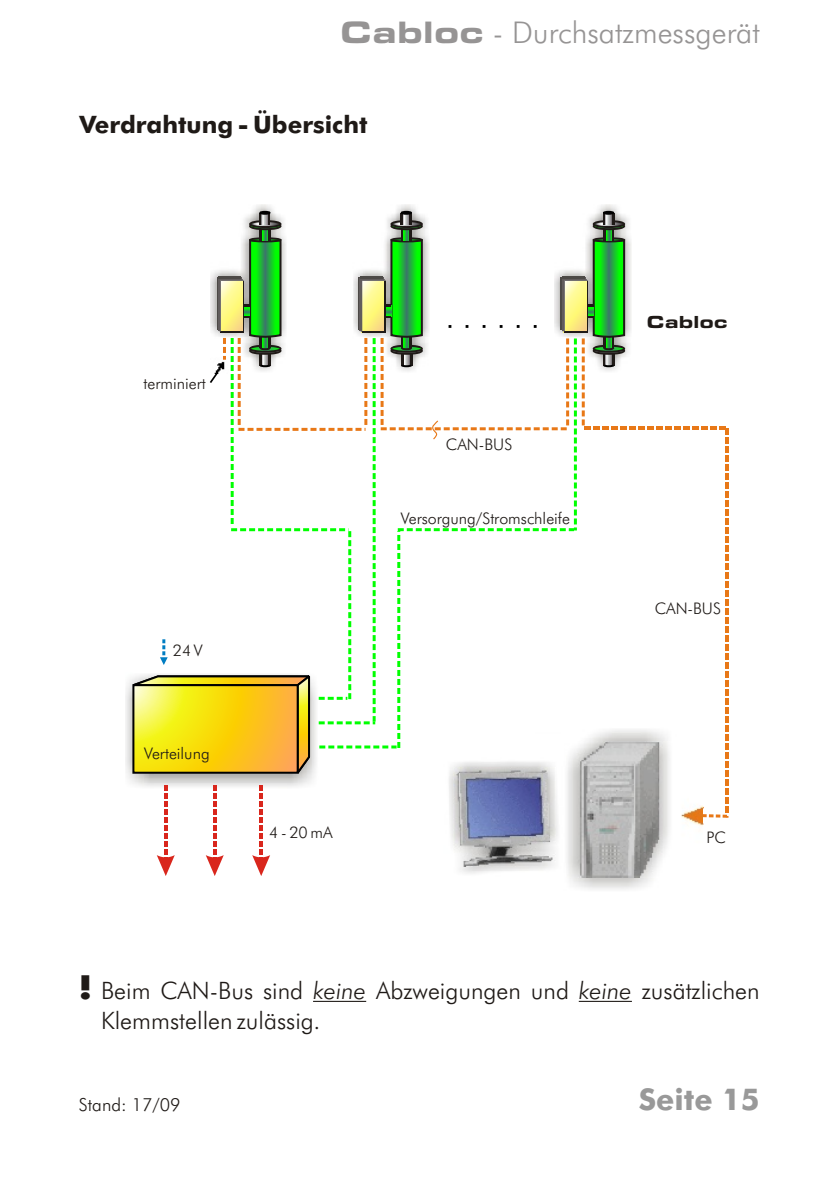
<style>
.page{position:relative;width:840px;height:1192px;background:#fff}
.page>*{position:absolute;margin:0;border:0;box-sizing:border-box;transform-origin:0 0}
.t1{font:30px "Futura Lt BT";color:#969494}
.t2{font:700 30px "Futura Md BT";color:#999}
.t3{font:24px/30.6px "Futura Lt BT";color:#1f1a17}
.t4{font:700 24px "Futura Md BT";color:#1f1a17}
.t5{font:18px "Futura Lt BT";color:#1f1a17}
.t6{font:700 18px "JS Eurostile";color:#1f1a17}
.t7{font:16px "Futura Lt BT";color:#1f1a17}
.s1{font-family:"JS Eurostile";font-weight:700;font-size:32px}
.s2{font-family:"Futura X Blk BT";font-size:32px}
.s3{font-style:italic}
</style>
<div class="page">
<hr style="left:313px;top:1001px;width:53px;height:1px;background:#1f1a17">
<hr style="left:579px;top:1001px;width:53px;height:1px;background:#1f1a17">
<img style="left:597px;top:204px;width:22px;height:9px">
<svg style="left:603px;top:211px;width:11px;height:4px"></svg>
<img style="left:396px;top:204px;width:21px;height:9px">
<svg style="left:401px;top:211px;width:11px;height:4px"></svg>
<img style="left:253px;top:204px;width:21px;height:9px">
<svg style="left:259px;top:211px;width:11px;height:4px"></svg>
<img style="left:125px;top:679px;width:6px;height:102px">
<svg style="left:131px;top:213px;width:597px;height:663px"></svg>
<img style="left:535px;top:728px;width:167px;height:161px">
<img style="left:549px;top:742px;width:140px;height:136px">
<div style="left:533px;top:733px;width:32px;height:129px;background:#fff"></div>
<img style="left:443px;top:758px;width:122px;height:119px">
<img style="left:453px;top:767px;width:103px;height:100px">
<p class="t1" style="left:340px;top:20px;width:421px"><span class="s1">Cabloc</span> - Durchsatzmessgerät</p>
<p class="t4" style="left:79px;top:115px;width:290px">Verdrahtung - Übersicht</p>
<p class="t7" style="left:144px;top:376px;width:64px">terminiert</p>
<p class="t7" style="left:173px;top:644px;width:32px">24 V</p>
<p class="t7" style="left:144px;top:746px;width:67px">Verteilung</p>
<p class="t7" style="left:269px;top:825px;width:65px">4 - 20 mA</p>
<p class="t7" style="left:446px;top:438px;width:68px">CAN-BUS</p>
<p class="t7" style="left:401px;top:512px;width:171px">Versorgung/Stromschleife</p>
<p class="t6" style="left:647px;top:312px;width:83px">Cabloc</p>
<p class="t7" style="left:655px;top:602px;width:68px">CAN-BUS</p>
<p class="t7" style="left:707px;top:830px;width:21px">PC</p>
<p class="t3" style="left:101px;top:977px;width:660px;text-indent:-22px"><span class="s2">!</span> Beim CAN-Bus sind <span class="s3">keine</span> Abzweigungen und <span class="s3">keine</span> zusätzlichen<br>Klemmstellen zulässig.</p>
<p class="t5" style="left:79px;top:1097px;width:103px">Stand: 17/09</p>
<p class="t2" style="left:639px;top:1088px;width:122px">Seite 15</p>
</div>
